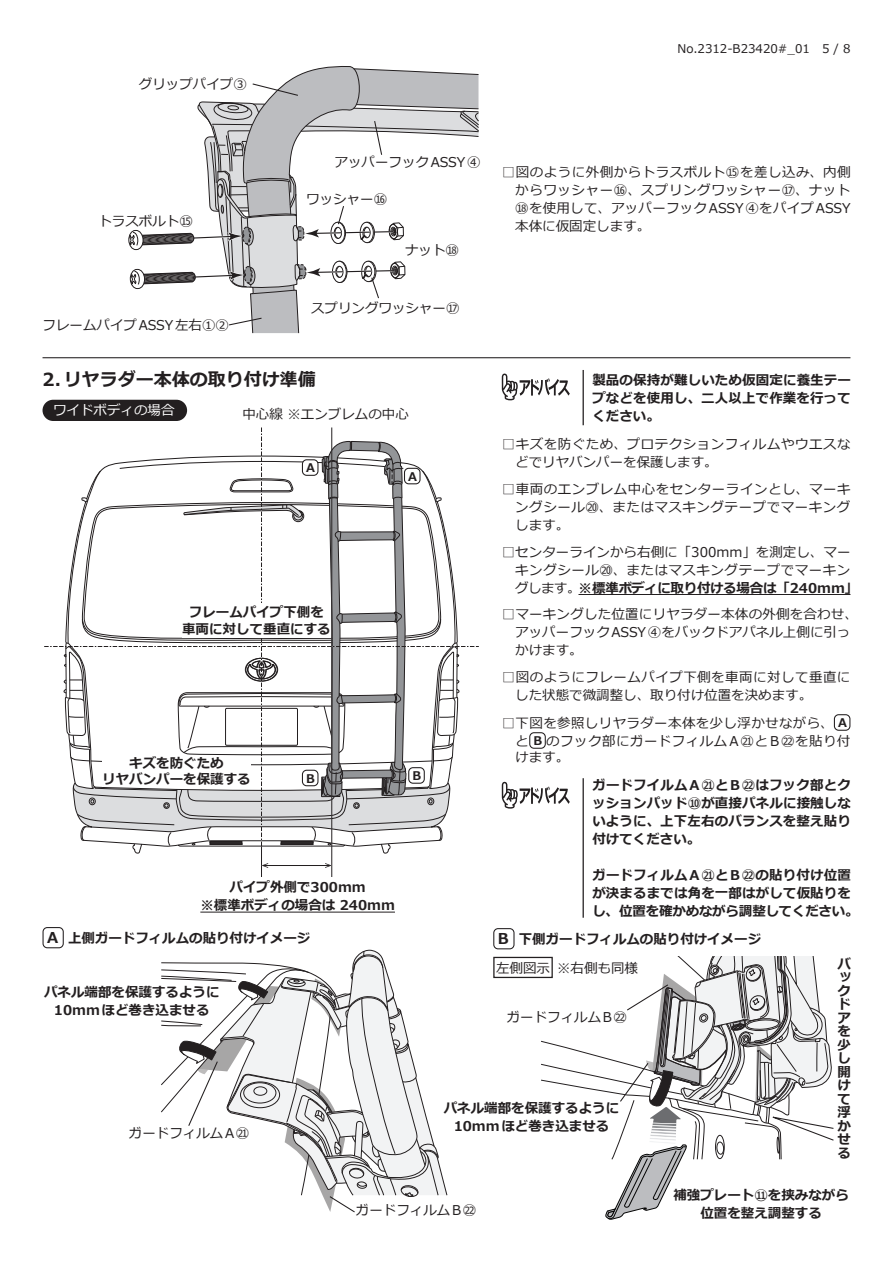
<style>
.page{position:relative;width:893px;height:1263px;background:#fff}
.page>*{position:absolute;margin:0;border:0;box-sizing:border-box;transform-origin:0 0}
.t1{font:700 18px "Meiryo";color:#231f20}
.t2{font:700 15px "Meiryo";color:#231f20}
.t3{font:13.5px/18px "Meiryo";letter-spacing:.015em;color:#231f20}
.t4{font:700 13.5px/13.5px "Meiryo";color:#231f20;text-align:justify}
.t5{font:13.5px/18px "Meiryo";letter-spacing:.04em;color:#231f20}
.t6{font:13.5px/18px "Meiryo";letter-spacing:.035em;color:#231f20}
.t7{font:13.5px "Meiryo";color:#fff}
.t8{font:12px "Meiryo";color:#231f20}
.t9{font:700 12px "Meiryo";color:#231f20}
.s1{font-weight:700}
</style>
<div class="page">
<hr style="left:43px;top:357px;width:807px;height:1px;background:#231f20">
<hr style="left:261px;top:846px;width:1px;height:30px;background:#231f20">
<hr style="left:331px;top:427px;width:1px;height:449px;background:#231f20">
<svg style="left:44px;top:427px;width:435px;height:419px"></svg>
<hr style="left:264px;top:865px;width:66px;height:1px;background:#231f20">
<svg style="left:261px;top:863px;width:7px;height:5px"></svg>
<svg style="left:325px;top:863px;width:7px;height:5px"></svg>
<div style="left:43px;top:400px;width:144px;height:21px;background:#231f20;border-radius:11px"></div>
<div style="left:182px;top:603px;width:149px;height:34px;background:#fff"></div>
<hr style="left:200px;top:912px;width:195px;height:1px;background:#231f20">
<div style="left:102px;top:756px;width:149px;height:30px;background:#fff"></div>
<div style="left:302px;top:460px;width:16px;height:15px;background:#fff;border-radius:4px"></div>
<div style="left:302px;top:459px;width:16px;height:17px;border:1px solid #231f20;border-radius:4px"></div>
<div style="left:404px;top:468px;width:16px;height:16px;background:#fff;border-radius:4px"></div>
<div style="left:404px;top:468px;width:17px;height:16px;border:1px solid #231f20;border-radius:4px"></div>
<div style="left:302px;top:770px;width:16px;height:16px;background:#fff;border-radius:4px"></div>
<div style="left:302px;top:770px;width:16px;height:16px;border:1px solid #231f20;border-radius:4px"></div>
<div style="left:409px;top:768px;width:15px;height:15px;background:#fff;border-radius:4px"></div>
<div style="left:408px;top:767px;width:17px;height:17px;border:1px solid #231f20;border-radius:4px"></div>
<div style="left:43px;top:927px;width:21px;height:21px;border:1px solid #231f20;border-radius:4px"></div>
<div style="left:493px;top:928px;width:21px;height:21px;border:1px solid #231f20;border-radius:4px"></div>
<svg style="left:161px;top:951px;width:278px;height:262px"></svg>
<hr style="left:578px;top:594px;width:272px;height:1px;background:#231f20">
<div style="left:834px;top:714px;width:16px;height:17px;border:1px solid #231f20;border-radius:4px"></div>
<div style="left:529px;top:732px;width:17px;height:17px;border:1px solid #231f20;border-radius:4px"></div>
<svg style="left:502px;top:374px;width:68px;height:26px"></svg>
<hr style="left:583px;top:370px;width:1px;height:55px;background:#231f20">
<svg style="left:502px;top:782px;width:68px;height:27px"></svg>
<hr style="left:583px;top:778px;width:1px;height:140px;background:#231f20">
<div style="left:493px;top:957px;width:60px;height:21px;border:1px solid #231f20"></div>
<svg style="left:128px;top:66px;width:351px;height:268px"></svg>
<svg style="left:540px;top:957px;width:294px;height:263px"></svg>
<p class="t3" style="left:139px;top:76px;width:109px">グリップパイプ3</p>
<p class="t8" style="left:677px;top:40px;width:134px">No.2312-B23420#_01</p>
<p class="t8" style="left:822px;top:40px;width:30px">5 8/</p>
<p class="t3" style="left:334px;top:153px;width:147px">アッパーフックASSY4</p>
<p class="t3" style="left:98px;top:213px;width:96px">トラスボルト15</p>
<p class="t3" style="left:306px;top:191px;width:82px">ワッシャー16</p>
<p class="t3" style="left:405px;top:242px;width:55px">ナット18</p>
<p class="t3" style="left:311px;top:299px;width:150px">スプリングワッシャー17</p>
<p class="t3" style="left:43px;top:317px;width:188px">フレームパイプASSY左右12</p>
<p class="t1" style="left:43px;top:367px;width:275px">2. リヤラダー本体の取り付け準備</p>
<p class="t3" style="left:242px;top:406px;width:168px">中心線 ※エンブレムの中心</p>
<p class="t7" style="left:53px;top:401px;width:123px">ワイドボディの場合</p>
<p class="t9" style="left:306px;top:459px;width:10px">A</p>
<p class="t9" style="left:408px;top:468px;width:10px">A</p>
<p class="t4" style="left:189px;top:606px;width:137px">フレームパイプ下側を</p>
<p class="t4" style="left:182px;top:623px;width:150px">車両に対して垂直にする</p>
<p class="t4" style="left:129px;top:757px;width:96px">キズを防ぐため</p>
<p class="t4" style="left:102px;top:773px;width:150px">リヤバンパーを保護する</p>
<p class="t9" style="left:306px;top:770px;width:10px">B</p>
<p class="t9" style="left:412px;top:767px;width:10px">B</p>
<p class="t2" style="left:47px;top:927px;width:13px">A</p>
<p class="t4" style="left:230px;top:881px;width:138px">パイプ外側で300mm</p>
<p class="t4" style="left:200px;top:899px;width:196px">※標準ボディの場合は 240mm</p>
<p class="t4" style="left:68px;top:932px;width:244px">上側ガードフィルムの貼り付けイメージ</p>
<p class="t3" style="left:515px;top:164px;width:337px;text-align:justify;text-indent:-14px">□図のように外側からトラスボルト⑮を差し込み、内側からワッシャー⑯、スプリングワッシャー⑰、ナット⑱を使用して、アッパーフックASSY ④をパイプASSY本体に仮固定します。</p>
<p class="t4" style="left:592px;top:371px;width:260px;line-height:18px">製品の保持が難しいため仮固定に養生テープなどを使用し、二人以上で作業を行ってください。</p>
<p class="t5" style="left:515px;top:436px;width:337px;text-indent:-14px">□キズを防ぐため、プロテクションフィルムやウエスなどでリヤバンパーを保護します。</p>
<p class="t3" style="left:515px;top:481px;width:337px;text-align:justify;text-indent:-14px">□車両のエンブレム中心をセンターラインとし、マーキングシール⑳、またはマスキングテープでマーキングします。</p>
<p class="t5" style="left:515px;top:543px;width:344px;text-indent:-14px">□センターラインから右側に「300mm」を測定し、マーキングシール⑳、またはマスキングテープでマーキングします。<span class="s1">※標準ボディに取り付ける場合は「240mm「</span></p>
<p class="t3" style="left:515px;top:606px;width:344px;text-indent:-14px">□マーキングした位置にリヤラダー本体の外側を合わせ、アッパーフックASSY④をバックドアパネル上側に引っかけます。</p>
<p class="t6" style="left:515px;top:668px;width:337px;text-indent:-14px">□図のようにフレームパイプ下側を車両に対して垂直にした状態で微調整し、取り付け位置を決めます。</p>
<p class="t9" style="left:838px;top:714px;width:10px">A</p>
<p class="t3" style="left:546px;top:714px;width:306px;text-indent:-45px">□下図を参照しリヤラダー本体を少し浮かせながら、のフック部にガードフィルムA ㉑とB㉒を貼り付</p>
<p class="t3" style="left:515px;top:733px;width:55px;line-height:16.5px">と<br>けます。</p>
<p class="t9" style="left:533px;top:732px;width:10px">B</p>
<p class="t2" style="left:498px;top:928px;width:12px">B</p>
<p class="t4" style="left:592px;top:777px;width:260px;line-height:18px">ガードフイルムA㉑とB㉒はフック部とクッションパッド⑩が直接パネルに接触しないように、上下左右のバランスを整え貼り付けてください。</p>
<p class="t4" style="left:592px;top:867px;width:268px;line-height:18px;text-align:left">ガードフィルムA㉑とB㉒の貼り付け位置が決まるまでは角を一部はがして仮貼りをし、位置を確かめながら調整してください。</p>
<p class="t4" style="left:519px;top:933px;width:244px">下側ガードフィルムの貼り付けイメージ</p>
<p class="t4" style="left:44px;top:986px;width:177px">パネル端部を保護するように</p>
<p class="t4" style="left:54px;top:1004px;width:157px">10mmほど巻き込ませる</p>
<p class="t3" style="left:129px;top:1124px;width:122px">ガードフィルムA21</p>
<p class="t3" style="left:496px;top:959px;width:55px">左側図示</p>
<p class="t3" style="left:557px;top:959px;width:82px">※右側も同様</p>
<p class="t3" style="left:507px;top:1009px;width:122px">ガードフィルムB22</p>
<p class="t4" style="left:444px;top:1102px;width:177px">パネル端部を保護するように</p>
<p class="t4" style="left:454px;top:1120px;width:157px">10mmほど巻き込ませる</p>
<p class="t3" style="left:356px;top:1202px;width:122px">ガードフィルムB22</p>
<p class="t4" style="left:838px;top:958px;width:15px">バックドアを少し開けて浮かせる</p>
<p class="t4" style="left:673px;top:1188px;width:177px">補強プレート⑪を挟みながら</p>
<p class="t4" style="left:700px;top:1206px;width:123px">位置を整え調整する</p>
</div>
